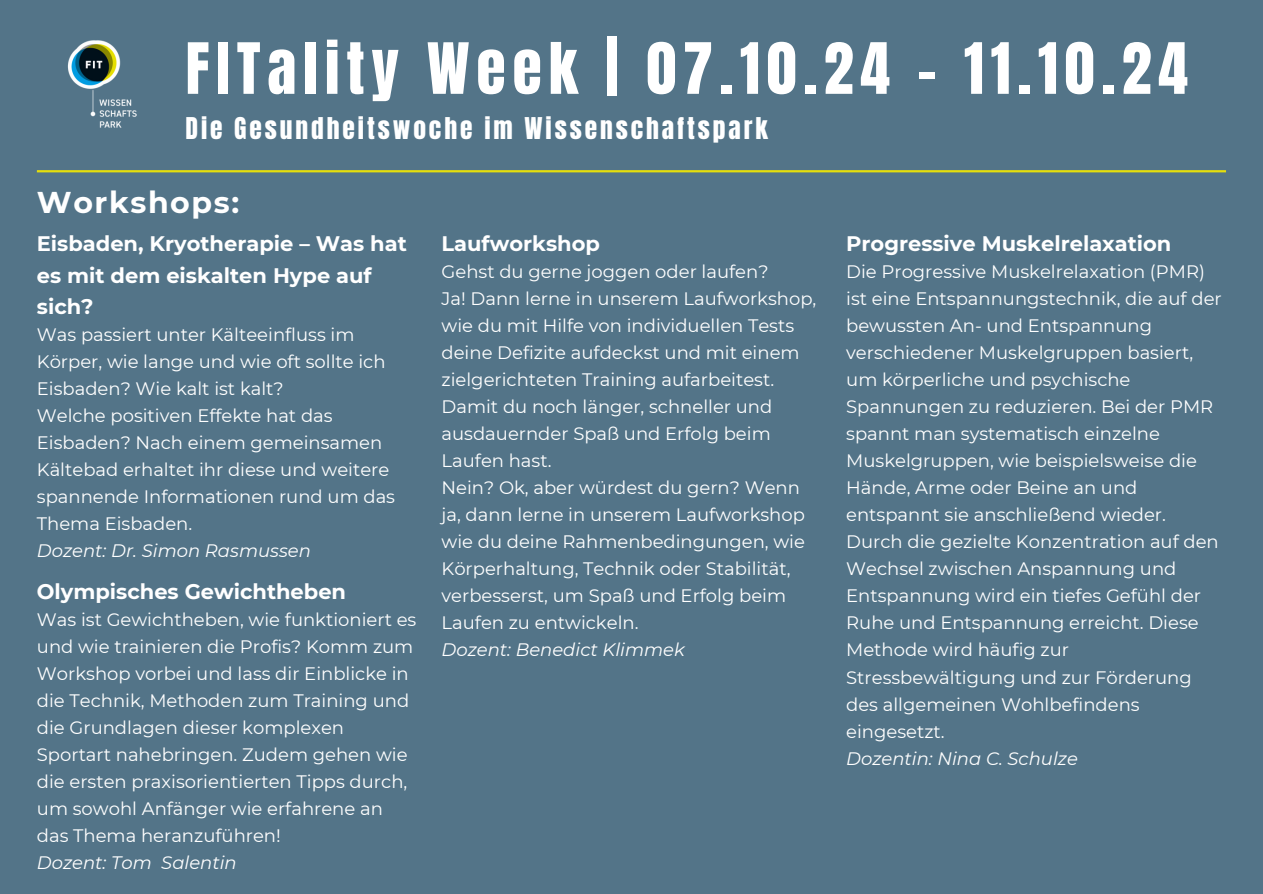
<style>
.page{position:relative;width:1263px;height:894px;background:#fff}
.page>*{position:absolute;margin:0;border:0;box-sizing:border-box;transform-origin:0 0}
.t1{font:60px "Anton";letter-spacing:.115em;color:#fff}
.t2{font:700 30px "Montserrat";letter-spacing:.055em;color:#fff}
.t3{font:25.5px "Anton";letter-spacing:.115em;color:#fff}
.t4{font:700 21px/31.5px "Montserrat";color:#fff}
.t5{font:18px/27px "Montserrat";color:#fff}
.t6{font:italic 18px "Montserrat";color:#fff}
</style>
<div class="page">
<div style="left:0;top:0;width:1263px;height:893px;background:#537488"></div>
<img style="left:67px;top:40px;width:70px;height:88px">
<hr style="left:37px;top:170px;width:1189px;height:2px;background:#e5de0c">
<h2 class="t1" style="left:186px;top:25px;width:1004px">FITality Week | 07.10.24 - 11.10.24</h2>
<h2 class="t3" style="left:186px;top:110px;width:584px">Die Gesundheitswoche im Wissenschaftspark</h2>
<h1 class="t2" style="left:37px;top:184px;width:204px">Workshops:</h1>
<p class="t4" style="left:37px;top:228px;width:371px">Eisbaden, Kryotherapie – Was hat es mit dem eiskalten Hype auf sich?</p>
<p class="t5" style="left:37px;top:321px;width:350px">Was passiert unter Kälteeinfluss im<br>Körper, wie lange und wie oft sollte ich<br>Eisbaden? Wie kalt ist kalt?</p>
<p class="t5" style="left:37px;top:402px;width:360px">Welche positiven Effekte hat das<br>Eisbaden? Nach einem gemeinsamen<br>Kältebad erhaltet ihr diese und weitere spannende Informationen rund um das<br>Thema Eisbaden.</p>
<p class="t6" style="left:37px;top:540px;width:275px">Dozent: Dr. Simon Rasmussen</p>
<p class="t4" style="left:37px;top:575px;width:311px">Olympisches Gewichtheben</p>
<p class="t5" style="left:37px;top:605px;width:381px">Was ist Gewichtheben, wie funktioniert es und wie trainieren die Profis? Komm zum Workshop vorbei und lass dir Einblicke in die Technik, Methoden zum Training und die Grundlagen dieser komplexen Sportart nahebringen. Zudem gehen wie die ersten praxisorientierten Tipps durch, um sowohl Anfänger wie erfahrene an das Thema heranzuführen!</p>
<p class="t6" style="left:37px;top:851px;width:201px">Dozent: Tom Salentin</p>
<p class="t4" style="left:442px;top:228px;width:160px">Laufworkshop</p>
<p class="t5" style="left:442px;top:258px;width:328px">Gehst du gerne joggen oder laufen?</p>
<p class="t5" style="left:442px;top:285px;width:376px">Ja! Dann lerne in unserem Laufworkshop, wie du mit Hilfe von individuellen Tests deine Defizite aufdeckst und mit einem zielgerichteten Training aufarbeitest.<br>Damit du noch länger, schneller und ausdauernder Spaß und Erfolg beim Laufen hast.</p>
<p class="t5" style="left:442px;top:474px;width:365px">Nein? Ok, aber würdest du gern? Wenn ja, dann lerne in unserem Laufworkshop wie du deine Rahmenbedingungen, wie Körperhaltung, Technik oder Stabilität, verbesserst, um Spaß und Erfolg beim Laufen zu entwickeln.</p>
<p class="t6" style="left:442px;top:639px;width:245px">Dozent: Benedict Klimmek</p>
<p class="t4" style="left:846px;top:228px;width:327px">Progressive Muskelrelaxation</p>
<p class="t5" style="left:846px;top:258px;width:377px">Die Progressive Muskelrelaxation (PMR) ist eine Entspannungstechnik, die auf der bewussten An- und Entspannung verschiedener Muskelgruppen basiert, um körperliche und psychische Spannungen zu reduzieren. Bei der PMR spannt man systematisch einzelne Muskelgruppen, wie beispielsweise die Hände, Arme oder Beine an und entspannt sie anschließend wieder.<br>Durch die gezielte Konzentration auf den Wechsel zwischen Anspannung und Entspannung wird ein tiefes Gefühl der Ruhe und Entspannung erreicht. Diese Methode wird häufig zur Stressbewältigung und zur Förderung des allgemeinen Wohlbefindens eingesetzt.</p>
<p class="t6" style="left:846px;top:747px;width:233px">Dozentin: Nina C. Schulze</p>
</div>
